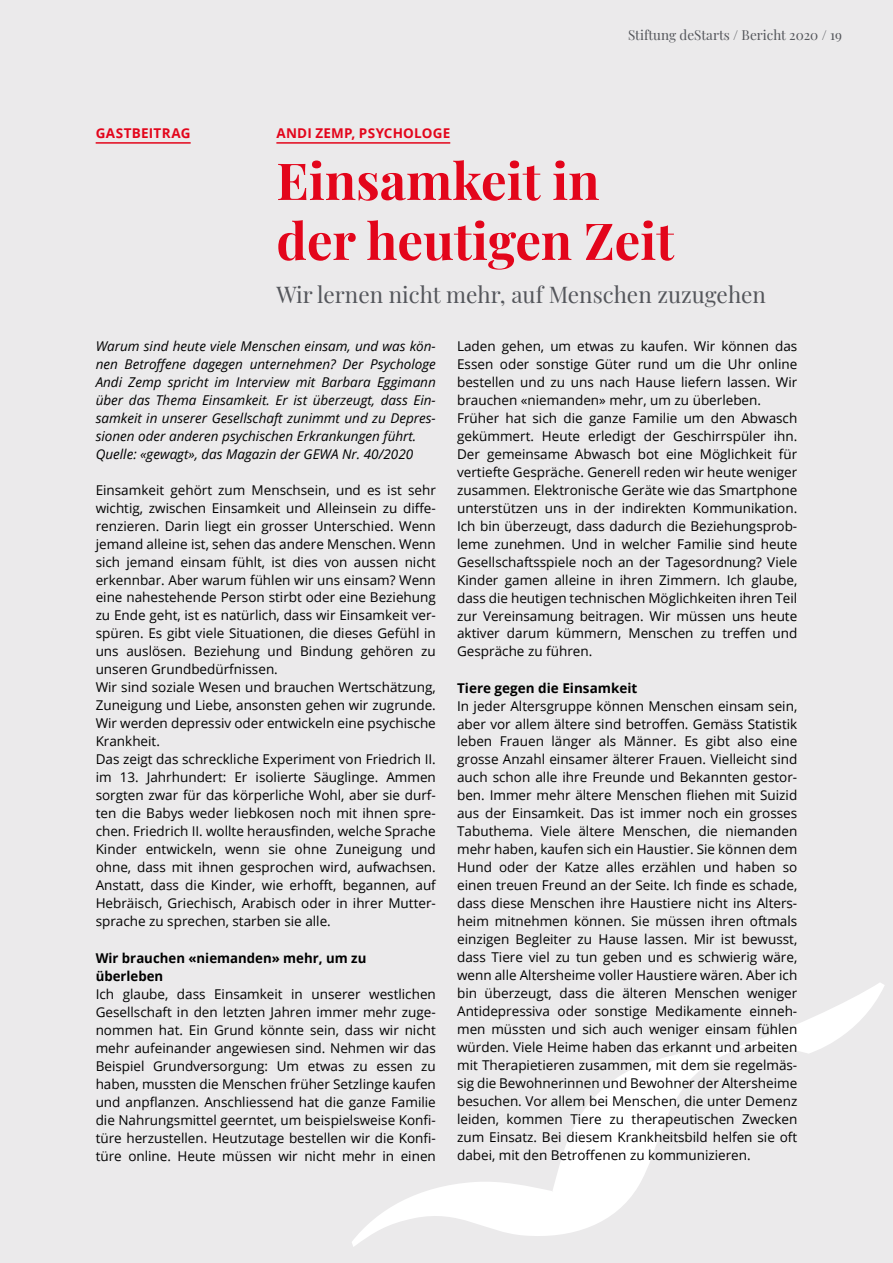
<style>
.page{position:relative;width:893px;height:1263px;background:#ebeaeb}
.page>*{position:absolute;margin:0;border:0;box-sizing:border-box;transform-origin:0 0}
.t1{font:700 51px/60px "Playfair Display";color:#e3051b}
.t2{font:22.5px "Playfair Display";color:#54565b}
.t3{font:13.5px/18px "Open Sans";color:#000}
.t4{font:italic 13.5px/18px "Open Sans";color:#000}
.t5{font:700 13.5px/18px "Open Sans";color:#000}
.t6{font:13.5px "Playfair Display";color:#54565b}
.t7{font:700 13.5px "Open Sans";letter-spacing:.02em;color:#e3051b}
</style>
<div class="page">
<svg style="left:352px;top:983px;width:533px;height:264px"></svg>
<hr style="left:276px;top:142px;width:174px;height:2px;background:#e3051b">
<hr style="left:96px;top:142px;width:95px;height:2px;background:#e3051b">
<p class="t6" style="left:628px;top:25px;width:215px">Stiftung deStarts / Bericht 2020 / 19</p>
<p class="t7" style="left:276px;top:123px;width:175px">ANDI ZEMP, PSYCHOLOGE</p>
<h1 class="t1" style="left:276px;top:147px;width:399px">Einsamkeit in der heutigen Zeit</h1>
<h2 class="t2" style="left:276px;top:277px;width:491px">Wir lernen nicht mehr, auf Menschen zuzugehen</h2>
<p class="t3" style="left:457px;top:336px;width:342px">Laden gehen, um etwas zu kaufen. Wir können das Essen oder sonstige Güter rund um die Uhr online bestellen und zu uns nach Hause liefern lassen. Wir brauchen «niemanden» mehr, um zu überleben.<br>Früher hat sich die ganze Familie um den Abwasch gekümmert. Heute erledigt der Geschirrspüler ihn.<br>Der gemeinsame Abwasch bot eine Möglichkeit für vertiefte Gespräche. Generell reden wir heute weniger zusammen. Elektronische Geräte wie das Smartphone unterstützen uns in der indirekten Kommunikation.<br>Ich bin überzeugt, dass dadurch die Beziehungsprob&shy;leme zunehmen. Und in welcher Familie sind heute Gesellschaftsspiele noch an der Tagesordnung? Viele Kinder gamen alleine in ihren Zimmern. Ich glaube, dass die heutigen technischen Möglichkeiten ihren Teil zur Vereinsamung beitragen. Wir müssen uns heute aktiver darum kümmern, Menschen zu treffen und Gespräche zu führen.</p>
<p class="t5" style="left:457px;top:678px;width:182px">Tiere gegen die Einsamkeit</p>
<p class="t3" style="left:457px;top:696px;width:342px;text-align:justify">In jeder Altersgruppe können Menschen einsam sein, aber vor allem ältere sind betroffen. Gemäss Statistik leben Frauen länger als Männer. Es gibt also eine grosse Anzahl einsamer älterer Frauen. Vielleicht sind auch schon alle ihre Freunde und Bekannten gestor&shy;ben. Immer mehr ältere Menschen fliehen mit Suizid aus der Einsamkeit. Das ist immer noch ein grosses Tabuthema. Viele ältere Menschen, die niemanden mehr haben, kaufen sich ein Haustier. Sie können dem Hund oder der Katze alles erzählen und haben so einen treuen Freund an der Seite. Ich finde es schade, dass diese Menschen ihre Haustiere nicht ins Alters&shy;heim mitnehmen können. Sie müssen ihren oftmals einzigen Begleiter zu Hause lassen. Mir ist bewusst, dass Tiere viel zu tun geben und es schwierig wäre, wenn alle Altersheime voller Haustiere wären. Aber ich bin überzeugt, dass die älteren Menschen weniger Antidepressiva oder sonstige Medikamente einneh&shy;men müssten und sich auch weniger einsam fühlen würden. Viele Heime haben das erkannt und arbeiten mit Therapietieren zusammen, mit dem sie regelmäs&shy;sig die Bewohnerinnen und Bewohner der Altersheime besuchen. Vor allem bei Menschen, die unter Demenz leiden, kommen Tiere zu therapeutischen Zwecken zum Einsatz. Bei diesem Krankheitsbild helfen sie oft dabei, mit den Betroffenen zu kommunizieren.</p>
<p class="t7" style="left:96px;top:123px;width:96px">GASTBEITRAG</p>
<p class="t4" style="left:96px;top:336px;width:342px">Warum sind heute viele Menschen einsam, und was kön&shy;nen Betroffene dagegen unternehmen? Der Psychologe Andi Zemp spricht im Interview mit Barbara Eggimann über das Thema Einsamkeit. Er ist überzeugt, dass Ein&shy;samkeit in unserer Gesellschaft zunimmt und zu Depres&shy;sionen oder anderen psychischen Erkrankungen führt.<br>Quelle: «gewagt», das Magazin der GEWA Nr. 40/2020</p>
<p class="t3" style="left:96px;top:480px;width:342px">Einsamkeit gehört zum Menschsein, und es ist sehr wichtig, zwischen Einsamkeit und Alleinsein zu diffe&shy;renzieren. Darin liegt ein grosser Unterschied. Wenn jemand alleine ist, sehen das andere Menschen. Wenn sich jemand einsam fühlt, ist dies von aussen nicht erkennbar. Aber warum fühlen wir uns einsam? Wenn eine nahestehende Person stirbt oder eine Beziehung zu Ende geht, ist es natürlich, dass wir Einsamkeit ver&shy;spüren. Es gibt viele Situationen, die dieses Gefühl in uns auslösen. Beziehung und Bindung gehören zu unseren Grundbedürfnissen.<br>Wir sind soziale Wesen und brauchen Wertschätzung, Zuneigung und Liebe, ansonsten gehen wir zugrunde.<br>Wir werden depressiv oder entwickeln eine psychische Krankheit.<br>Das zeigt das schreckliche Experiment von Friedrich II. im 13. Jahrhundert: Er isolierte Säuglinge. Ammen sorgten zwar für das körperliche Wohl, aber sie durf&shy;ten die Babys weder liebkosen noch mit ihnen spre&shy;chen. Friedrich II. wollte herausfinden, welche Sprache Kinder entwickeln, wenn sie ohne Zuneigung und ohne, dass mit ihnen gesprochen wird, aufwachsen.<br>Anstatt, dass die Kinder, wie erhofft, begannen, auf Hebräisch, Griechisch, Arabisch oder in ihrer Mutter&shy;sprache zu sprechen, starben sie alle.</p>
<p class="t5" style="left:96px;top:948px;width:272px">Wir brauchen «niemanden» mehr, um zu überleben</p>
<p class="t3" style="left:96px;top:984px;width:342px;text-align:justify">Ich glaube, dass Einsamkeit in unserer westlichen Gesellschaft in den letzten Jahren immer mehr zuge&shy;nommen hat. Ein Grund könnte sein, dass wir nicht mehr aufeinander angewiesen sind. Nehmen wir das Beispiel Grundversorgung: Um etwas zu essen zu haben, mussten die Menschen früher Setzlinge kaufen und anpflanzen. Anschliessend hat die ganze Familie die Nahrungsmittel geerntet, um beispielsweise Konfi&shy;türe herzustellen. Heutzutage bestellen wir die Konfi&shy;türe online. Heute müssen wir nicht mehr in einen</p>
</div>
